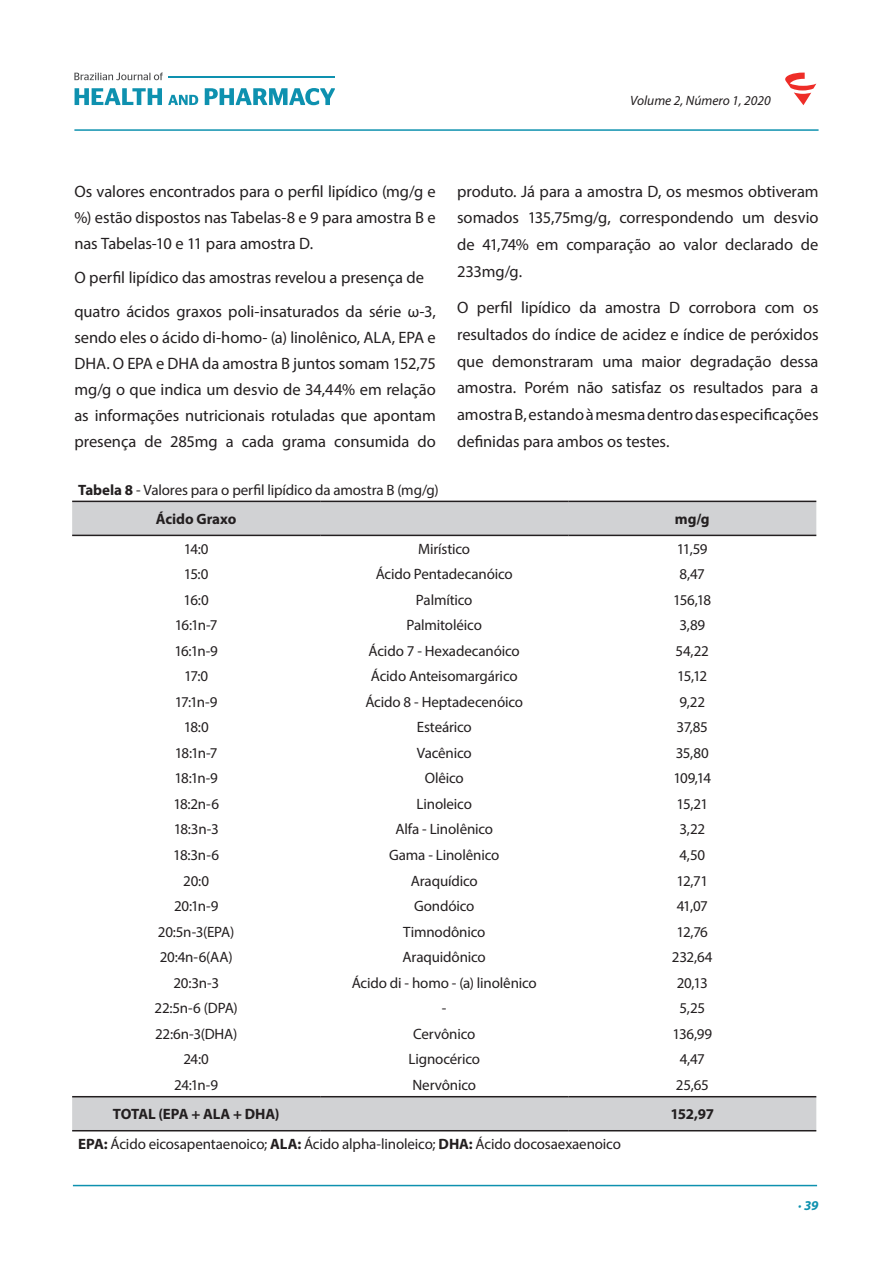
<style>
.page{position:relative;width:893px;height:1263px;background:#fff}
.page>*{position:absolute;margin:0;border:0;box-sizing:border-box;transform-origin:0 0}
.t1{font:16.5px/26.8px "Myriad Pro";letter-spacing:-.005em;color:#231f20;text-align:justify}
.t2{font:15px/28.7px "Myriad Pro";letter-spacing:-.01em;color:#231f20}
.t3{font:700 15px "Myriad Pro";letter-spacing:-.015em;color:#231f20}
.t4{font:italic 13.5px "Myriad Pro";color:#231f20}
.t5{font:italic 700 13.5px "Myriad Pro";color:#0e91af}
.s1{font-weight:700}
</style>
<div class="page">
<hr style="left:73px;top:1185px;width:744px;height:1px;background:#0e91af">
<svg style="left:74px;top:73px;width:89px;height:7px"></svg>
<svg style="left:75px;top:88px;width:87px;height:17px"></svg>
<svg style="left:168px;top:95px;width:30px;height:10px"></svg>
<svg style="left:205px;top:88px;width:130px;height:17px"></svg>
<hr style="left:168px;top:77px;width:167px;height:1px;background:#0e91af">
<hr style="left:74px;top:129px;width:745px;height:2px;background:#0e91af">
<svg style="left:785px;top:73px;width:31px;height:32px"></svg>
<svg style="left:72px;top:502px;width:744px;height:628px"></svg>
<hr style="left:72px;top:501px;width:248px;height:1px;background:#231f20">
<hr style="left:320px;top:501px;width:248px;height:1px;background:#231f20">
<hr style="left:568px;top:501px;width:248px;height:1px;background:#231f20">
<hr style="left:72px;top:535px;width:248px;height:1px;background:#231f20">
<hr style="left:320px;top:535px;width:248px;height:1px;background:#231f20">
<hr style="left:568px;top:535px;width:248px;height:1px;background:#231f20">
<hr style="left:72px;top:1096px;width:248px;height:1px;background:#231f20">
<hr style="left:320px;top:1096px;width:248px;height:1px;background:#231f20">
<hr style="left:568px;top:1096px;width:248px;height:1px;background:#231f20">
<hr style="left:72px;top:1130px;width:248px;height:1px;background:#231f20">
<hr style="left:320px;top:1130px;width:248px;height:1px;background:#231f20">
<hr style="left:568px;top:1130px;width:248px;height:1px;background:#231f20">
<p class="t4" style="left:630px;top:92px;width:142px">Volume 2, Número 1, 2020</p>
<p class="t1" style="left:74px;top:178px;width:363px;line-height:26px">Os valores encontrados para o perfil lipídico (mg/g e %) estão dispostos nas Tabelas-8 e 9 para amostra B e nas Tabelas-10 e 11 para amostra D.</p>
<p class="t1" style="left:74px;top:260px;width:363px;line-height:34.5px">O perfil lipídico das amostras revelou a presença de quatro ácidos graxos poli-insaturados da série ω-3,</p>
<p class="t1" style="left:74px;top:325px;width:363px;line-height:26px">sendo eles o ácido di-homo- (a) linolênico, ALA, EPA e DHA. O EPA e DHA da amostra B juntos somam 152,75 mg/g o que indica um desvio de 34,44% em relação as informações nutricionais rotuladas que apontam presença de 285mg a cada grama consumida do</p>
<p class="t2" style="left:156px;top:476px;width:284px;text-indent:-78px"><span class="s1">Tabela 8</span> - Valores para o perfil lipídico da amostra B (mg/g)<br><span class="s1">Ácido Graxo</span></p>
<p class="t1" style="left:457px;top:177px;width:363px">produto. Já para a amostra D, os mesmos obtiveram somados 135,75mg/g, correspondendo um desvio de 41,74% em comparação ao valor declarado de 233mg/g.</p>
<p class="t1" style="left:457px;top:293px;width:363px">O perfil lipídico da amostra D corrobora com os resultados do índice de acidez e índice de peróxidos que demonstraram uma maior degradação dessa amostra. Porém não satisfaz os resultados para a amostra B, estando à mesma dentro das especificações definidas para ambos os testes.</p>
<p class="t3" style="left:675px;top:509px;width:36px">mg/g</p>
<p class="t2" style="left:184px;top:534px;width:26px">14:0</p>
<p class="t2" style="left:418px;top:534px;width:53px">Mirístico</p>
<p class="t2" style="left:677px;top:534px;width:32px">11,59</p>
<p class="t2" style="left:184px;top:560px;width:26px">15:0</p>
<p class="t2" style="left:376px;top:560px;width:139px">Ácido Pentadecanóico</p>
<p class="t2" style="left:680px;top:560px;width:27px">8,47</p>
<p class="t2" style="left:184px;top:585px;width:27px">16:0</p>
<p class="t2" style="left:416px;top:585px;width:58px">Palmítico</p>
<p class="t2" style="left:673px;top:585px;width:40px">156,18</p>
<p class="t2" style="left:175px;top:611px;width:44px">16:1n-7</p>
<p class="t2" style="left:406px;top:611px;width:77px">Palmitoléico</p>
<p class="t2" style="left:679px;top:611px;width:27px">3,89</p>
<p class="t2" style="left:174px;top:636px;width:45px">16:1n-9</p>
<p class="t2" style="left:369px;top:636px;width:153px">Ácido 7 - Hexadecanóico</p>
<p class="t2" style="left:676px;top:636px;width:35px">54,22</p>
<p class="t2" style="left:184px;top:662px;width:26px">17:0</p>
<p class="t2" style="left:371px;top:662px;width:148px">Ácido Anteisomargárico</p>
<p class="t2" style="left:677px;top:662px;width:32px">15,12</p>
<p class="t2" style="left:175px;top:687px;width:44px">17:1n-9</p>
<p class="t2" style="left:365px;top:687px;width:159px">Ácido 8 - Heptadecenóico</p>
<p class="t2" style="left:680px;top:687px;width:27px">9,22</p>
<p class="t2" style="left:184px;top:713px;width:27px">18:0</p>
<p class="t2" style="left:417px;top:713px;width:57px">Esteárico</p>
<p class="t2" style="left:677px;top:713px;width:33px">37,85</p>
<p class="t2" style="left:175px;top:738px;width:44px">18:1n-7</p>
<p class="t2" style="left:417px;top:738px;width:56px">Vacênico</p>
<p class="t2" style="left:676px;top:738px;width:35px">35,80</p>
<p class="t2" style="left:174px;top:764px;width:45px">18:1n-9</p>
<p class="t2" style="left:425px;top:764px;width:41px">Olêico</p>
<p class="t2" style="left:673px;top:764px;width:39px">109,14</p>
<p class="t2" style="left:173px;top:789px;width:47px">18:2n-6</p>
<p class="t2" style="left:417px;top:789px;width:57px">Linoleico</p>
<p class="t2" style="left:676px;top:789px;width:33px">15,21</p>
<p class="t2" style="left:174px;top:815px;width:46px">18:3n-3</p>
<p class="t2" style="left:395px;top:815px;width:99px">Alfa - Linolênico</p>
<p class="t2" style="left:679px;top:815px;width:27px">3,22</p>
<p class="t2" style="left:173px;top:840px;width:47px">18:3n-6</p>
<p class="t2" style="left:389px;top:840px;width:112px">Gama - Linolênico</p>
<p class="t2" style="left:679px;top:840px;width:27px">4,50</p>
<p class="t2" style="left:183px;top:866px;width:27px">20:0</p>
<p class="t2" style="left:411px;top:866px;width:68px">Araquídico</p>
<p class="t2" style="left:676px;top:866px;width:33px">12,71</p>
<p class="t2" style="left:174px;top:891px;width:46px">20:1n-9</p>
<p class="t2" style="left:414px;top:891px;width:62px">Gondóico</p>
<p class="t2" style="left:677px;top:891px;width:33px">41,07</p>
<p class="t2" style="left:158px;top:917px;width:78px">20:5n-3(EPA)</p>
<p class="t2" style="left:403px;top:917px;width:84px">Timnodônico</p>
<p class="t2" style="left:677px;top:917px;width:33px">12,76</p>
<p class="t2" style="left:160px;top:942px;width:74px">20:4n-6(AA)</p>
<p class="t2" style="left:403px;top:942px;width:85px">Araquidônico</p>
<p class="t2" style="left:672px;top:942px;width:42px">232,64</p>
<p class="t2" style="left:173px;top:968px;width:47px">20:3n-3</p>
<p class="t2" style="left:352px;top:968px;width:187px">Ácido di - homo - (a) linolênico</p>
<p class="t2" style="left:677px;top:968px;width:33px">20,13</p>
<p class="t2" style="left:155px;top:993px;width:85px">22:5n-6 (DPA)</p>
<p class="t2" style="left:442px;top:993px;width:6px">-</p>
<p class="t2" style="left:679px;top:993px;width:27px">5,25</p>
<p class="t2" style="left:155px;top:1019px;width:84px">22:6n-3(DHA)</p>
<p class="t2" style="left:413px;top:1019px;width:64px">Cervônico</p>
<p class="t2" style="left:673px;top:1019px;width:41px">136,99</p>
<p class="t2" style="left:184px;top:1044px;width:27px">24:0</p>
<p class="t2" style="left:409px;top:1044px;width:73px">Lignocérico</p>
<p class="t2" style="left:680px;top:1044px;width:27px">4,47</p>
<p class="t2" style="left:174px;top:1070px;width:45px">24:1n-9</p>
<p class="t2" style="left:412px;top:1070px;width:65px">Nervônico</p>
<p class="t2" style="left:676px;top:1070px;width:34px">25,65</p>
<p class="t3" style="left:113px;top:1104px;width:168px">TOTAL (EPA + ALA + DHA)</p>
<p class="t3" style="left:670px;top:1104px;width:45px">152,97</p>
<p class="t2" style="left:78px;top:1130px;width:544px"><span class="s1">EPA:</span> Ácido eicosapentaenoico; <span class="s1">ALA:</span> Ácido alpha-linoleico; <span class="s1">DHA:</span> Ácido docosaexaenoico</p>
<p class="t5" style="left:798px;top:1197px;width:22px">· 39</p>
</div>
